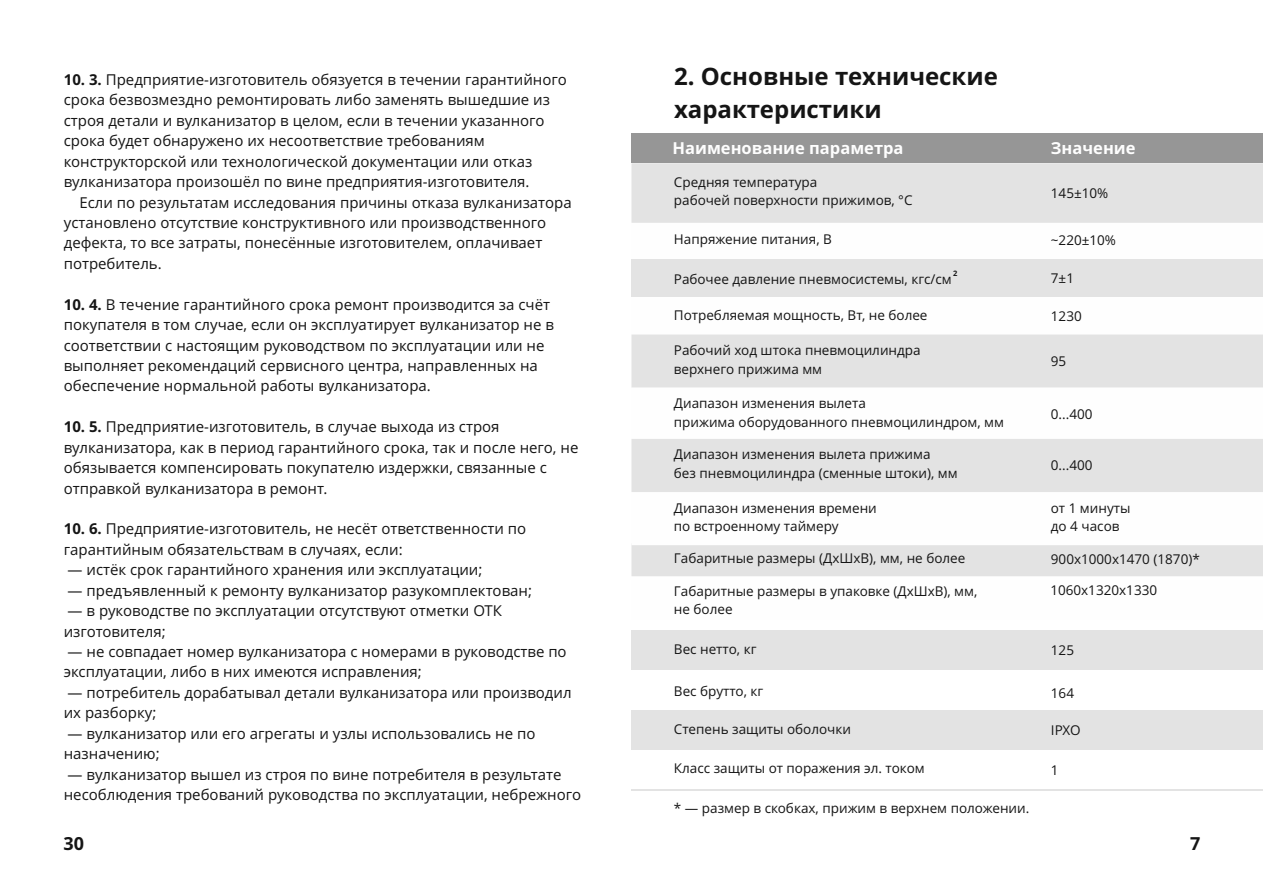
<style>
.page{position:relative;width:1263px;height:893px;background:#fff}
.page>*{position:absolute;margin:0;border:0;box-sizing:border-box;transform-origin:0 0}
.t1{font:700 24px/32.7px "Open Sans";color:#151515}
.t2{font:700 18px "Open Sans";color:#151515}
.t3{font:700 16.5px "Open Sans";color:#fefefe}
.t4{font:15px/20.4px "Open Sans";color:#151515}
.t5{font:13.5px/18.5px "Open Sans";color:#151515}
.t6{font:700 7.5px "Open Sans";color:#151515}
.s1{font-weight:700}
</style>
<div class="page">
<div style="left:631px;top:710px;width:632px;height:40px;background:#e3e3e3"></div>
<div style="left:631px;top:630px;width:632px;height:40px;background:#e3e3e3"></div>
<div style="left:631px;top:133px;width:632px;height:30px;background:#969696"></div>
<div style="left:631px;top:163px;width:632px;height:60px;background:#e3e3e3"></div>
<div style="left:631px;top:259px;width:632px;height:39px;background:#e3e3e3"></div>
<div style="left:631px;top:297px;width:632px;height:39px;background:#fefefe"></div>
<hr style="left:631px;top:789px;width:632px;height:2px;background:#e3e3e3">
<svg style="left:631px;top:335px;width:632px;height:241px"></svg>
<h1 class="t1" style="left:674px;top:62px;width:325px">2. Основные технические характеристики</h1>
<p class="t3" style="left:672px;top:142px;width:232px">Наименование параметра</p>
<p class="t3" style="left:1051px;top:142px;width:86px">Значение</p>
<p class="t5" style="left:674px;top:174px;width:240px">Средняя температура<br>рабочей поверхности прижимов, °C</p>
<p class="t5" style="left:1051px;top:185px;width:59px">145±10%</p>
<p class="t5" style="left:674px;top:231px;width:159px">Напряжение питания, В</p>
<p class="t5" style="left:1051px;top:233px;width:67px">~220±10%</p>
<p class="t6" style="left:953px;top:271px;width:6px">2</p>
<p class="t5" style="left:674px;top:271px;width:279px">Рабочее давление пневмосистемы, кгс/см</p>
<p class="t5" style="left:1051px;top:271px;width:25px">7±1</p>
<p class="t5" style="left:674px;top:307px;width:255px">Потребляемая мощность, Вт, не более</p>
<p class="t5" style="left:1051px;top:309px;width:32px">1230</p>
<p class="t5" style="left:674px;top:343px;width:248px">Рабочий ход штока пневмоцилиндра верхнего прижима мм</p>
<p class="t5" style="left:1051px;top:353px;width:17px">95</p>
<p class="t5" style="left:674px;top:395px;width:332px">Диапазон изменения вылета<br>прижима оборудованного пневмоцилиндром, мм</p>
<p class="t5" style="left:1051px;top:406px;width:43px">0...400</p>
<p class="t5" style="left:674px;top:447px;width:285px">Диапазон изменения вылета прижима<br>без пневмоцилиндра (сменные штоки), мм</p>
<p class="t5" style="left:1051px;top:457px;width:43px">0...400</p>
<p class="t5" style="left:674px;top:500px;width:204px">Диапазон изменения времени по встроенному таймеру</p>
<p class="t5" style="left:1051px;top:500px;width:81px">от 1 минуты до 4 часов</p>
<p class="t5" style="left:674px;top:551px;width:293px">Габаритные размеры (ДхШхВ), мм, не более</p>
<p class="t5" style="left:1051px;top:551px;width:150px">900х1000х1470 (1870)*</p>
<p class="t4" style="left:64px;top:71px;width:504px"><span class="s1">10. 3.</span> Предприятие-изготовитель обязуется в течении гарантийного срока безвозмездно ремонтировать либо заменять вышедшие из строя детали и вулканизатор в целом, если в течении указанного срока будет обнаружено их несоответствие требованиям конструкторской или технологической документации или отказ вулканизатора произошёл по вине предприятия-изготовителя.</p>
<p class="t4" style="left:64px;top:193px;width:509px;text-indent:16px">Если по результатам исследования причины отказа вулканизатора установлено отсутствие конструктивного или производственного дефекта, то все затраты, понесённые изготовителем, оплачивает потребитель.</p>
<p class="t4" style="left:64px;top:296px;width:492px"><span class="s1">10. 4.</span> В течение гарантийного срока ремонт производится за счёт покупателя в том случае, если он эксплуатирует вулканизатор не в соответствии с настоящим руководством по эксплуатации или не выполняет рекомендаций сервисного центра, направленных на обеспечение нормальной работы вулканизатора.</p>
<p class="t4" style="left:64px;top:418px;width:516px"><span class="s1">10. 5.</span> Предприятие-изготовитель, в случае выхода из строя вулканизатора, как в период гарантийного срока, так и после него, не обязывается компенсировать покупателю издержки, связанные с отправкой вулканизатора в ремонт.</p>
<p class="t4" style="left:64px;top:520px;width:464px"><span class="s1">10. 6.</span> Предприятие-изготовитель, не несёт ответственности по гарантийным обязательствам в случаях, если:</p>
<p class="t4" style="left:68px;top:561px;width:416px">— истёк срок гарантийного хранения или эксплуатации;</p>
<p class="t4" style="left:68px;top:582px;width:466px">— предъявленный к ремонту вулканизатор разукомплектован;</p>
<p class="t4" style="left:64px;top:602px;width:440px">— в руководстве по эксплуатации отсутствуют отметки ОТК изготовителя;</p>
<p class="t4" style="left:64px;top:643px;width:504px">— не совпадает номер вулканизатора с номерами в руководстве по эксплуатации, либо в них имеются исправления;</p>
<p class="t4" style="left:64px;top:684px;width:509px">— потребитель дорабатывал детали вулканизатора или производил их разборку;</p>
<p class="t4" style="left:64px;top:725px;width:473px">— вулканизатор или его агрегаты и узлы использовались не по назначению;</p>
<p class="t4" style="left:64px;top:765px;width:519px">— вулканизатор вышел из строя по вине потребителя в результате несоблюдения требований руководства по эксплуатации, небрежного</p>
<p class="t2" style="left:63px;top:837px;width:22px">30</p>
<p class="t2" style="left:1190px;top:836px;width:12px">7</p>
<p class="t5" style="left:674px;top:583px;width:305px">Габаритные размеры в упаковке (ДхШхВ), мм, не более</p>
<p class="t5" style="left:1050px;top:582px;width:108px">1060x1320x1330</p>
<p class="t5" style="left:674px;top:641px;width:84px">Вес нетто, кг</p>
<p class="t5" style="left:674px;top:683px;width:91px">Вес брутто, кг</p>
<p class="t5" style="left:1051px;top:642px;width:25px">125</p>
<p class="t5" style="left:1051px;top:685px;width:25px">164</p>
<p class="t5" style="left:674px;top:721px;width:179px">Степень защиты оболочки</p>
<p class="t5" style="left:1051px;top:722px;width:31px">IPXO</p>
<p class="t5" style="left:674px;top:760px;width:252px">Класс защиты от поражения эл. током</p>
<p class="t5" style="left:1051px;top:762px;width:9px">1</p>
<p class="t5" style="left:674px;top:800px;width:357px">* — размер в скобках, прижим в верхнем положении.</p>
</div>
